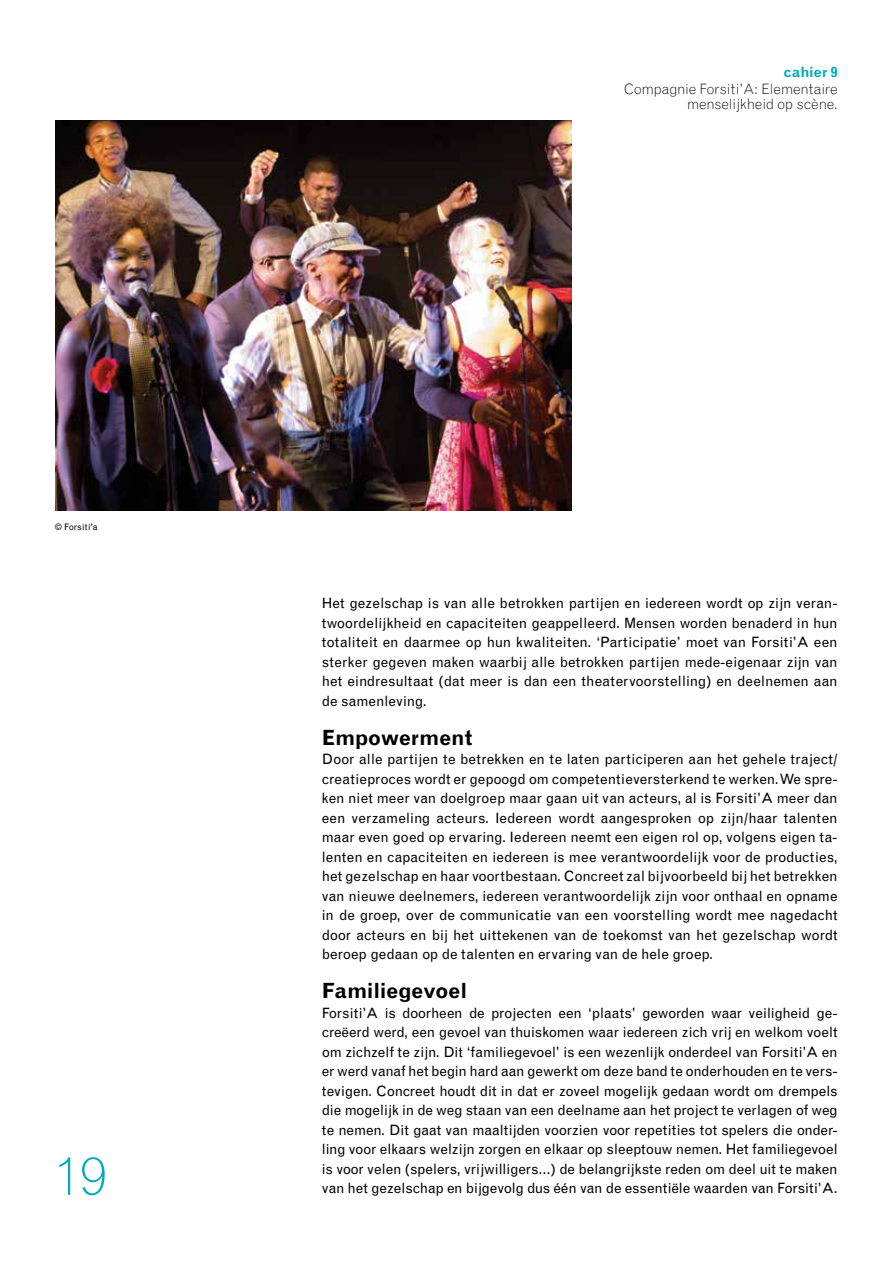
<style>
.page{position:relative;width:893px;height:1263px;background:#fff}
.page>*{position:absolute;margin:0;border:0;box-sizing:border-box;transform-origin:0 0}
.t1{font:300 54px "Grotesque";color:#00acbc}
.t2{font:700 21px "Grotesque";letter-spacing:-.02em;color:#000}
.t3{font:14.25px/19.5px "Grotesque";letter-spacing:-.005em;color:#000;text-align:justify}
.t4{font:300 14.25px/15px "Grotesque";letter-spacing:-.01em;color:#000;text-align:right}
.t5{font:700 14.25px "Grotesque";color:#00acbc}
.t6{font:9px "Grotesque";letter-spacing:.01em;color:#000}
</style>
<div class="page">
<img style="left:55px;top:121px;width:516px;height:390px">
<p class="t6" style="left:55px;top:522px;width:44px">© Forsiti'a</p>
<h1 class="t1" style="left:55px;top:1143px;width:53px">19</h1>
<p class="t5" style="left:783px;top:64px;width:56px">cahier 9</p>
<p class="t4" style="left:624px;top:81px;width:215px">Compagnie Forsiti’A: Elementaire menselijkheid op scène.</p>
<p class="t3" style="left:322px;top:593px;width:517px">Het gezelschap is van alle betrokken partijen en iedereen wordt op zijn veran&shy;twoordelijkheid en capaciteiten geappelleerd. Mensen worden benaderd in hun totaliteit en daarmee op hun kwaliteiten. ‘Participatie’ moet van Forsiti’A een sterker gegeven maken waarbij alle betrokken partijen mede-eigenaar zijn van het eindresultaat (dat meer is dan een theatervoorstelling) en deelnemen aan de samenleving.</p>
<h2 class="t2" style="left:322px;top:725px;width:152px">Empowerment</h2>
<p class="t3" style="left:322px;top:749px;width:517px">Door alle partijen te betrekken en te laten participeren aan het gehele traject/ creatieproces wordt er gepoogd om competentieversterkend te werken. We spre&shy;ken niet meer van doelgroep maar gaan uit van acteurs, al is Forsiti’A meer dan een verzameling acteurs. Iedereen wordt aangesproken op zijn/haar talenten maar even goed op ervaring. Iedereen neemt een eigen rol op, volgens eigen ta&shy;lenten en capaciteiten en iedereen is mee verantwoordelijk voor de producties, het gezelschap en haar voortbestaan. Concreet zal bijvoorbeeld bij het betrekken van nieuwe deelnemers, iedereen verantwoordelijk zijn voor onthaal en opname in de groep, over de communicatie van een voorstelling wordt mee nagedacht door acteurs en bij het uittekenen van de toekomst van het gezelschap wordt beroep gedaan op de talenten en ervaring van de hele groep.</p>
<h2 class="t2" style="left:322px;top:978px;width:147px">Familiegevoel</h2>
<p class="t3" style="left:322px;top:1003px;width:517px">Forsiti’A is doorheen de projecten een ‘plaats’ geworden waar veiligheid ge&shy;creëerd werd, een gevoel van thuiskomen waar iedereen zich vrij en welkom voelt om zichzelf te zijn. Dit ‘familiegevoel’ is een wezenlijk onderdeel van Forsiti’A en er werd vanaf het begin hard aan gewerkt om deze band te onderhouden en te vers&shy;tevigen. Concreet houdt dit in dat er zoveel mogelijk gedaan wordt om drempels die mogelijk in de weg staan van een deelname aan het project te verlagen of weg te nemen. Dit gaat van maaltijden voorzien voor repetities tot spelers die onder&shy;ling voor elkaars welzijn zorgen en elkaar op sleeptouw nemen. Het familiegevoel is voor velen (spelers, vrijwilligers…) de belangrijkste reden om deel uit te maken van het gezelschap en bijgevolg dus één van de essentiële waarden van Forsiti’A.</p>
</div>
